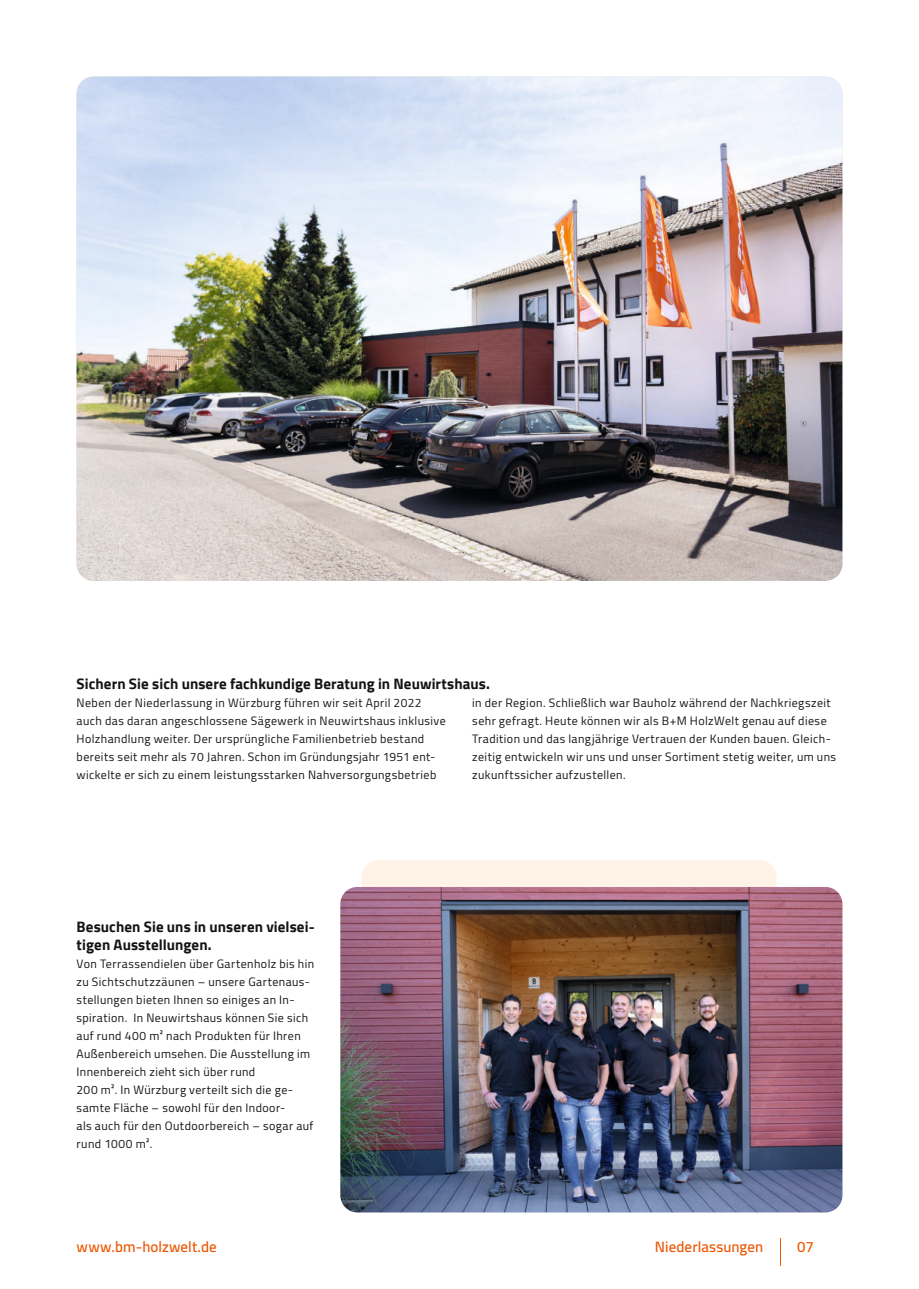
<style>
.page{position:relative;width:919px;height:1289px;background:#fff}
.page>*{position:absolute;margin:0;border:0;box-sizing:border-box;transform-origin:0 0}
.t1{font:700 15px/18px "Cairo";letter-spacing:.005em;color:#131413}
.t2{font:600 15px "Cairo";letter-spacing:.005em;color:#ec5805}
.t3{font:12px/18px "Cairo";letter-spacing:.035em;color:#131413}
</style>
<div class="page">
<div style="left:361px;top:860px;width:415px;height:250px;background:#fff3e8;border-radius:17px"></div>
<img style="left:340px;top:887px;width:502px;height:325px">
<img style="left:77px;top:77px;width:765px;height:504px">
<svg style="left:780px;top:1238px;width:1px;height:27px"></svg>
<p class="t1" style="left:77px;top:675px;width:415px">Sichern Sie sich unsere fachkundige Beratung in Neuwirtshaus.</p>
<p class="t3" style="left:77px;top:694px;width:370px">Neben der Niederlassung in Würzburg führen wir seit April 2022 auch das daran angeschlossene Sägewerk in Neuwirtshaus inklusive Holzhandlung weiter. Der ursprüngliche Familienbetrieb bestand bereits seit mehr als 70 Jahren. Schon im Gründungsjahr 1951 ent&shy;wickelte er sich zu einem leistungsstarken Nahversorgungsbetrieb</p>
<p class="t3" style="left:472px;top:694px;width:365px">in der Region. Schließlich war Bauholz während der Nachkriegszeit sehr gefragt. Heute können wir als B+M HolzWelt genau auf diese Tradition und das langjährige Vertrauen der Kunden bauen. Gleich&shy;zeitig entwickeln wir uns und unser Sortiment stetig weiter, um uns zukunftssicher aufzustellen.</p>
<p class="t1" style="left:77px;top:918px;width:240px">Besuchen Sie uns in unseren vielsei&shy;tigen Ausstellungen.</p>
<p class="t3" style="left:77px;top:955px;width:239px">Von Terrassendielen über Gartenholz bis hin zu Sichtschutzzäunen – unsere Gartenaus&shy;stellungen bieten Ihnen so einiges an In&shy;spiration. In Neuwirtshaus können Sie sich auf rund 400 m² nach Produkten für Ihren Außenbereich umsehen. Die Ausstellung im Innenbereich zieht sich über rund<br>200 m². In Würzburg verteilt sich die ge&shy;samte Fläche – sowohl für den Indoor-<br>als auch für den Outdoorbereich – sogar auf rund 1000 m².</p>
<p class="t2" style="left:77px;top:1238px;width:142px">www.bm-holzwelt.de</p>
<p class="t2" style="left:655px;top:1238px;width:110px">Niederlassungen</p>
<p class="t2" style="left:797px;top:1238px;width:18px">07</p>
</div>
